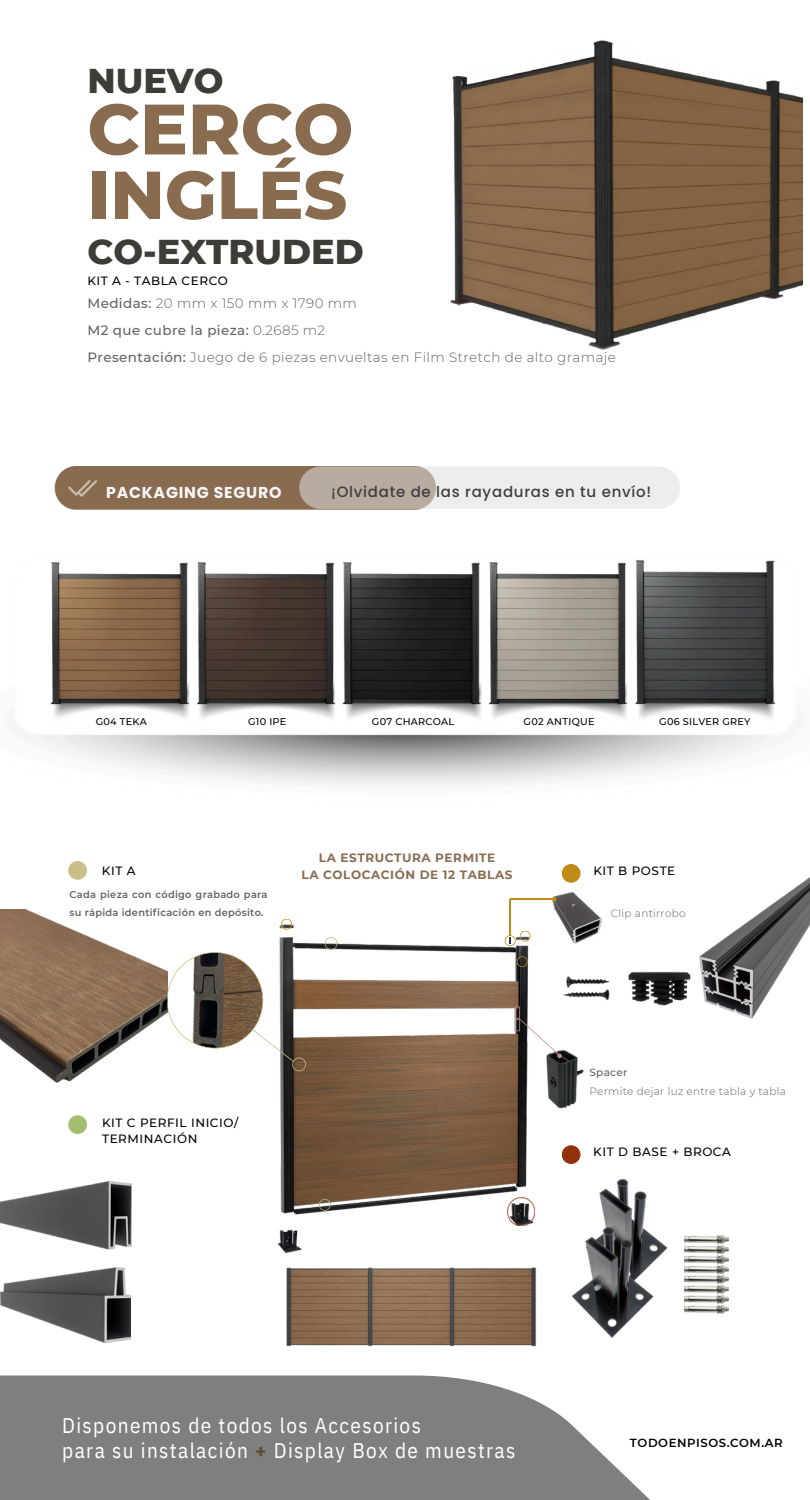
<style>
.page{position:relative;width:810px;height:1500px;background:#fff}
.page>*{position:absolute;margin:0;border:0;box-sizing:border-box;transform-origin:0 0}
.t1{font:800 71.2px "Montserrat";color:#896c50}
.t2{font:800 67.6px "Montserrat";color:#896c50}
.t3{font:800 35.2px "Montserrat";color:#3e3c37}
.t4{font:21.2px/24.8px "IBM Plex Sans Cond";letter-spacing:.065em;color:#fff}
.t5{font:700 15.8px "Poppins";letter-spacing:.05em;color:#f6f6f6}
.t6{font:500 15px "Poppins";letter-spacing:.05em;color:#3f3f3f}
.t7{font:300 13.5px/27px "Montserrat";letter-spacing:.03em;color:#626260}
.t8{font:500 12px/16.5px "Montserrat";letter-spacing:.045em;color:#010000}
.t9{font:700 12px/16.5px "Montserrat";letter-spacing:.05em;color:#896c50;text-align:center}
.t10{font:500 12px "Montserrat";color:#000}
.t11{font:600 11.7px "Montserrat";letter-spacing:.045em;color:#010000}
.t12{font:300 10.5px/18.8px "Montserrat";letter-spacing:.03em;color:#626260}
.t13{font:600 9.8px/18px "Montserrat";letter-spacing:.03em;color:#626260}
.t14{font:500 9.7px "Montserrat";letter-spacing:.025em;color:#000}
.s1{font-weight:500}
.s2{font-weight:700;color:#654a30}
</style>
<div class="page">
<img style="left:277px;top:864px;width:304px;height:389px">
<img style="left:544px;top:1048px;width:40px;height:61px">
<div style="left:54px;top:466px;width:262px;height:43px;background:#896c50"></div>
<img style="left:507px;top:1198px;width:28px;height:28px">
<img style="left:38px;top:734px;width:735px;height:51px">
<img style="left:0;top:1181px;width:132px;height:69px">
<img style="left:0;top:910px;width:167px;height:219px">
<img style="left:286px;top:1267px;width:251px;height:80px">
<img style="left:699px;top:877px;width:111px;height:142px">
<svg style="left:68px;top:480px;width:29px;height:17px"></svg>
<svg style="left:0;top:1375px;width:650px;height:125px;background:#8b8c8d"></svg>
<svg style="left:299px;top:466px;width:381px;height:43px;background:#dad5d2"></svg>
<img style="left:548px;top:890px;width:54px;height:54px">
<img style="left:628px;top:971px;width:63px;height:35px">
<img style="left:562px;top:975px;width:48px;height:25px">
<img style="left:0;top:1267px;width:130px;height:77px">
<img style="left:685px;top:1234px;width:43px;height:80px">
<img style="left:599px;top:1179px;width:69px;height:82px">
<img style="left:54px;top:711px;width:135px;height:7px">
<div style="left:68px;top:861px;width:19px;height:19px;background:#c9bd88;border-radius:50%"></div>
<div style="left:68px;top:1115px;width:19px;height:19px;background:#a3bf6d;border-radius:50%"></div>
<svg style="left:281px;top:919px;width:11px;height:11px"></svg>
<svg style="left:319px;top:1199px;width:12px;height:12px"></svg>
<svg style="left:325px;top:937px;width:12px;height:13px"></svg>
<svg style="left:517px;top:956px;width:11px;height:11px"></svg>
<svg style="left:552px;top:897px;width:5px;height:4px"></svg>
<svg style="left:514px;top:1006px;width:48px;height:52px"></svg>
<div style="left:562px;top:864px;width:18px;height:19px;background:#bf8b16;border-radius:50%"></div>
<div style="left:562px;top:1145px;width:18px;height:19px;background:#93310a;border-radius:50%"></div>
<img style="left:199px;top:711px;width:136px;height:7px">
<img style="left:346px;top:711px;width:135px;height:7px">
<img style="left:491px;top:711px;width:136px;height:7px">
<img style="left:639px;top:711px;width:135px;height:7px">
<img style="left:50px;top:560px;width:726px;height:151px">
<svg style="left:167px;top:952px;width:139px;height:119px"></svg>
<svg style="left:505px;top:931px;width:26px;height:15px"></svg>
<hr style="left:510px;top:899px;width:45px;height:1px;background:#bf8b16">
<hr style="left:510px;top:899px;width:1px;height:37px;background:#bf8b16">
<img style="left:570px;top:1225px;width:85px;height:114px">
<img style="left:450px;top:40px;width:352px;height:310px">
<h4 class="t3" style="left:87px;top:59px;width:138px">NUEVO</h4>
<h4 class="t1" style="left:87px;top:86px;width:268px">CERCO</h4>
<h4 class="t2" style="left:87px;top:154px;width:261px">INGLÉS</h4>
<h4 class="t3" style="left:87px;top:230px;width:278px">CO-EXTRUDED</h4>
<h4 class="t8" style="left:87px;top:272px;width:142px">KIT A - TABLA CERCO</h4>
<h4 class="t7" style="left:87px;top:290px;width:530px"><span class="s1">Medidas:</span> 20 mm x 150 mm x 1790 mm<br><span class="s1">M2 que cubre la pieza:</span> 0.2685 m2<br><span class="s1">Presentación:</span> Juego de 6 piezas envueltas en Film Stretch de alto gramaje</h4>
<p class="t5" style="left:106px;top:482px;width:177px">PACKAGING SEGURO</p>
<h2 class="t6" style="left:331px;top:481px;width:322px">¡Olvidate de las rayaduras en tu envío!</h2>
<h6 class="t14" style="left:96px;top:716px;width:53px">G04 TEKA</h6>
<p class="t14" style="left:248px;top:716px;width:40px">G10 IPE</p>
<h6 class="t14" style="left:372px;top:716px;width:84px">G07 CHARCOAL</h6>
<h5 class="t14" style="left:524px;top:715px;width:73px">G02 ANTIQUE</h5>
<p class="t14" style="left:659px;top:716px;width:93px">G06 SILVER GREY</p>
<p class="t10" style="left:102px;top:863px;width:35px">KIT A</p>
<p class="t13" style="left:70px;top:885px;width:200px">Cada pieza con código grabado para su rápida identificación en depósito.</p>
<h6 class="t9" style="left:302px;top:850px;width:212px">LA ESTRUCTURA PERMITE<br>LA COLOCACIÓN DE 12 TABLAS</h6>
<p class="t8" style="left:102px;top:1114px;width:138px">KIT C PERFIL INICIO/<br>TERMINACIÓN</p>
<p class="t8" style="left:593px;top:863px;width:83px">KIT B POSTE</p>
<h6 class="t12" style="left:611px;top:904px;width:77px">Clip antirrobo</h6>
<p class="t12" style="left:589px;top:1063px;width:198px"><span class="s1">Spacer<br></span>Permite dejar luz entre tabla y tabla</p>
<h6 class="t8" style="left:593px;top:1144px;width:139px">KIT D BASE + BROCA</h6>
<p class="t4" style="left:62px;top:1413px;width:455px">Disponemos de todos los Accesorios<br>para su instalación <span class="s2">+</span> Display Box de muestras</p>
<h3 class="t11" style="left:630px;top:1436px;width:154px">TODOENPISOS.COM.AR</h3>
</div>
